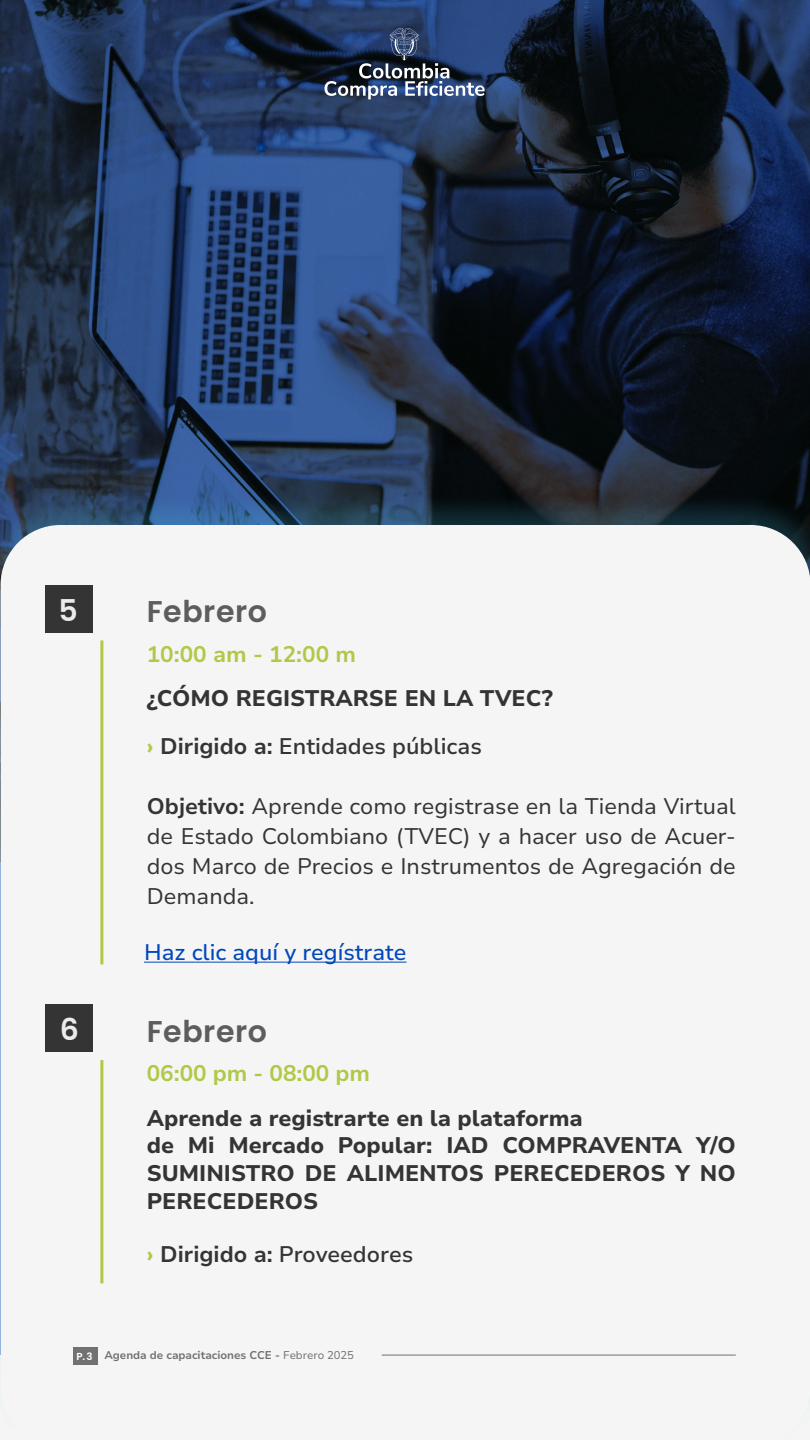
<style>
.page{position:relative;width:810px;height:1440px;background:#fff}
.page>*{position:absolute;margin:0;border:0;box-sizing:border-box;transform-origin:0 0}
.Numeros{font:600 30px "Poppins";letter-spacing:.02em;color:#5d5d5d}
.Numeros-2{font:600 30px "Poppins";color:#ebebeb}
.Txt_corrido{font:22.5px/30px "Nunito Sans 10 pt";color:#343434;text-align:justify}
.Titulo_txt_corrido{font:800 22.5px/27.8px "Nunito Sans 10 pt";color:#343434;text-align:justify}
.Txt_corrido-2{font:600 22.5px "Nunito Sans 10 pt";color:#343434}
.hora{font:700 22.5px "Nunito Sans 10 pt";color:#afc947}
.Txt_corrido-3{font:500 22.5px "Nunito Sans 10 pt";color:#0047bb}
.t1{font:700 11.25px "Nunito Sans 10 pt";letter-spacing:-.005em;color:#717171}
.s1{font-weight:800;color:#afc947}
.s2{font-weight:700}
.s3{font-family:"Poppins";font-weight:600;font-size:10.2px;color:#fff}
.s4{font-weight:400}
</style>
<div class="page">
<svg style="left:0;top:0;width:810px;height:492px;background:#1c2e4b"></svg>
<div style="left:0;top:492px;width:810px;height:948px;background:#49c6f4;opacity:.2"></div>
<div style="left:1px;top:525px;width:809px;height:915px;background:#f5f5f5"></div>
<div style="left:73px;top:1347px;width:25px;height:17px;background:#717171"></div>
<hr style="left:382px;top:1355px;width:354px;height:1px;background:#717171">
<svg style="left:324px;top:28px;width:161px;height:71px;background:#3b4d6f"></svg>
<hr style="left:144px;top:962px;width:263px;height:1px;background:#0047bb">
<div style="left:45px;top:585px;width:47px;height:47px;background:#343434"></div>
<hr style="left:100px;top:640px;width:3px;height:324px;background:#afc947">
<div style="left:45px;top:1005px;width:47px;height:47px;background:#343434"></div>
<hr style="left:100px;top:1060px;width:3px;height:223px;background:#afc947">
<p class="Numeros-2" style="left:59px;top:593px;width:21px">5</p>
<p class="Numeros" style="left:147px;top:595px;width:122px">Febrero</p>
<p class="hora" style="left:147px;top:638px;width:211px">10:00 am - 12:00 m</p>
<p class="Titulo_txt_corrido" style="left:147px;top:683px;width:408px">¿CÓMO REGISTRARSE EN LA TVEC?</p>
<p class="Txt_corrido-2" style="left:147px;top:730px;width:337px"><span class="s1">›</span> <span class="s2">Dirigido a:</span> Entidades públicas</p>
<p class="Txt_corrido" style="left:147px;top:790px;width:591px"><span class="s2">Objetivo:</span> Aprende como registrase en la Tienda Virtual de Estado Colombiano (TVEC) y a hacer uso de Acuer&shy;dos Marco de Precios e Instrumentos de Agregación de Demanda.</p>
<p class="Txt_corrido-3" style="left:144px;top:937px;width:264px">Haz clic aquí y regístrate</p>
<p class="Numeros-2" style="left:60px;top:1013px;width:21px">6</p>
<p class="Numeros" style="left:147px;top:1014px;width:122px">Febrero</p>
<p class="hora" style="left:147px;top:1057px;width:225px">06:00 pm - 08:00 pm</p>
<p class="Titulo_txt_corrido" style="left:147px;top:1103px;width:438px">Aprende a registrarte en la plataforma</p>
<p class="Titulo_txt_corrido" style="left:147px;top:1131px;width:591px">de Mi Mercado Popular: IAD COMPRAVENTA Y/O SUMINISTRO DE ALIMENTOS PERECEDEROS Y NO PERECEDEROS</p>
<p class="Txt_corrido-2" style="left:147px;top:1238px;width:268px"><span class="s1">›</span> <span class="s2">Dirigido a:</span> Proveedores</p>
<p class="t1" style="left:77px;top:1347px;width:279px"><span class="s3">P.3</span> Agenda de capacitaciones CCE - <span class="s4">Febrero 2025</span></p>
</div>
